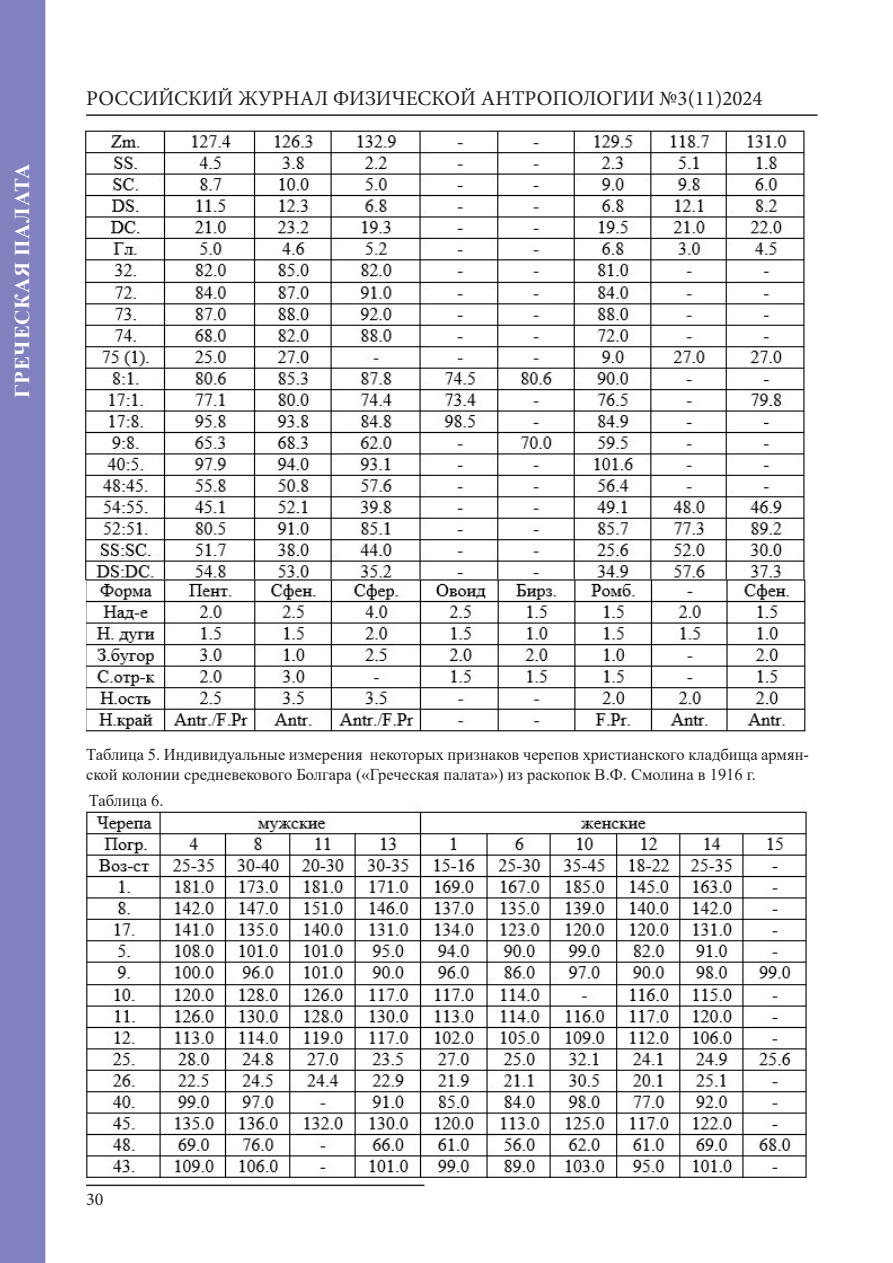
<style>
.page{position:relative;width:893px;height:1263px;background:#fff}
.page>*{position:absolute;margin:0;border:0;box-sizing:border-box;transform-origin:0 0}
.t1{font:21px "Minion Pro";color:#231f20}
.t2{font:700 21px "Times New Roman";letter-spacing:.035em;color:#fff}
.t3{font:18px "Minion Pro";color:#231f20}
.t4{font:16.5px/19.8px "Times New Roman";color:#231f20}
</style>
<div class="page">
<hr style="left:86px;top:114px;width:731px;height:2px;background:#231f20">
<hr style="left:86px;top:1184px;width:338px;height:2px;background:#231f20">
<div style="left:1px;top:1px;width:44px;height:1261px;background:#8081be"></div>
<div style="left:0;top:0;width:45px;height:1263px;border:2px solid #8081be"></div>
<img style="left:86px;top:130px;width:721px;height:602px">
<img style="left:87px;top:811px;width:720px;height:366px">
<p class="t2" style="left:7px;top:398px;width:236px;rotate:-90deg">ГРЕЧЕСКАЯ ПАЛАТА</p>
<p class="t1" style="left:86px;top:84px;width:678px">РОССИЙСКИЙ ЖУРНАЛ ФИЗИЧЕСКОЙ АНТРОПОЛОГИИ №3(11)2024</p>
<p class="t4" style="left:86px;top:744px;width:724px">Таблица 5. Индивидуальные измерения некоторых признаков черепов христианского кладбища армян&shy;ской колонии средневекового Болгара («Греческая палата») из раскопок В.Ф. Смолина в 1916 г.</p>
<p class="t4" style="left:89px;top:790px;width:76px">Таблица 6.</p>
<p class="t3" style="left:86px;top:1187px;width:19px">30</p>
</div>
